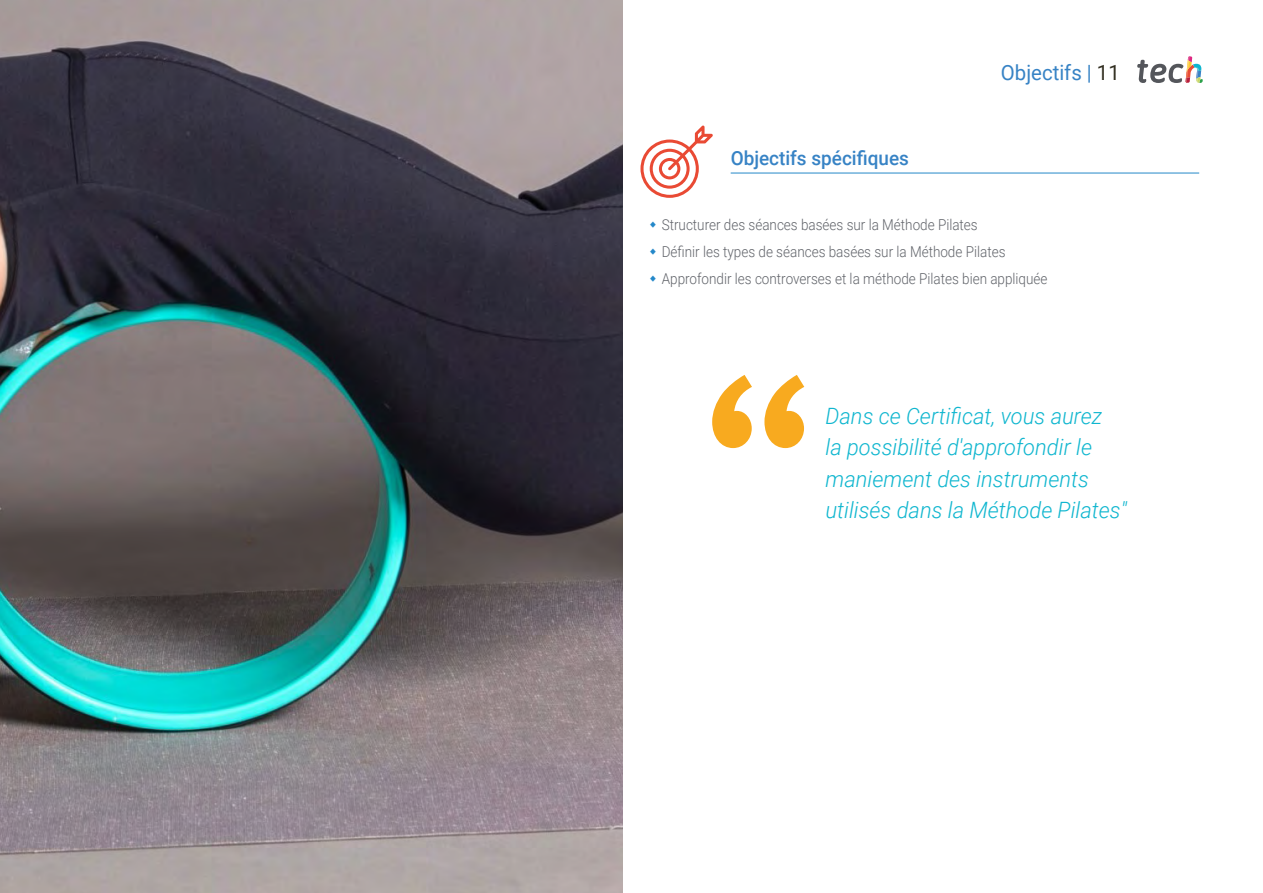
<style>
.page{position:relative;width:1263px;height:893px;background:#fff}
.page>*{position:absolute;margin:0;border:0;box-sizing:border-box;transform-origin:0 0}
.t1{font:italic 300 22.5px/31.5px "Roboto";color:#0fb6cf}
.t2{font:21px "Roboto";color:#3783c5}
.t3{font:500 19.5px "Roboto";color:#3783c5}
.t4{font:300 15px/26.7px "Roboto";color:#61646a;scale:.9 1}
.s1{color:#312e20}
</style>
<div class="page">
<img style="left:0;top:0;width:622px;height:893px">
<svg style="left:1137px;top:56px;width:66px;height:27px"></svg>
<svg style="left:712px;top:375px;width:92px;height:73px"></svg>
<svg style="left:640px;top:125px;width:73px;height:73px"></svg>
<hr style="left:731px;top:173px;width:468px;height:1px;background:#2488c9">
<h3 class="t3" style="left:731px;top:144px;width:180px">Objectifs spécifiques</h3>
<h2 class="t2" style="left:1001px;top:57px;width:120px">Objectifs | <span class="s1">11</span></h2>
<p class="t4" style="left:662px;top:211px;width:430px">Structurer des séances basées sur la Méthode Pilates<br>Définir les types de séances basées sur la Méthode Pilates<br>Approfondir les controverses et la méthode Pilates bien appliquée</p>
<h1 class="t1" style="left:825px;top:399px;width:303px">Dans ce Certificat, vous aurez<br>la possibilité d'approfondir le maniement des instruments utilisés dans la Méthode Pilates"</h1>
</div>
